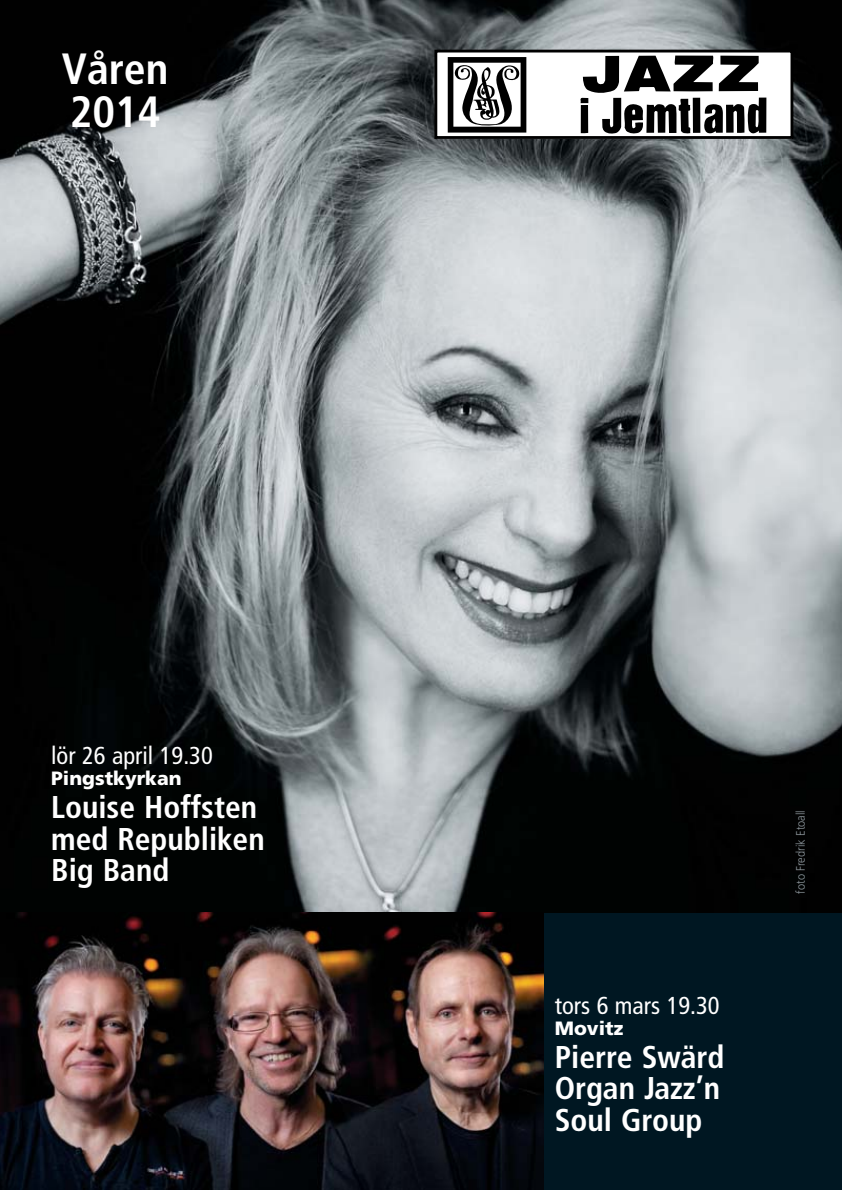
<style>
.page{position:relative;width:842px;height:1190px;background:#001722}
.page>*{position:absolute;margin:0;border:0;box-sizing:border-box;transform-origin:0 0}
.t1{font:700 condensed 43.75px/43.8px "Frutiger";color:#fff}
.t2{font:700 condensed 31.5px/31.5px "Frutiger";color:#fff}
.t3{font:condensed 24.5px "Frutiger";color:#fff}
.t4{font:900 19.25px "Frutiger";color:#fff}
.t5{font:300 12.25px "Frutiger";color:#8e979d;scale:.9 1}
</style>
<div class="page">
<img style="left:0;top:0;width:842px;height:912px">
<svg style="left:434px;top:50px;width:359px;height:89px;background:#979797"></svg>
<img style="left:0;top:913px;width:543px;height:277px">
<h1 class="t1" style="left:62px;top:50px;width:108px">Våren<br>2014</h1>
<p class="t3" style="left:51px;top:746px;width:163px">lör 26 april 19.30</p>
<p class="t4" style="left:51px;top:770px;width:132px">Pingstkyrkan</p>
<p class="t2" style="left:51px;top:794px;width:215px">Louise Hoffsten med Republiken<br>Big Band</p>
<p class="t3" style="left:555px;top:996px;width:166px">tors 6 mars 19.30</p>
<p class="t4" style="left:555px;top:1020px;width:70px">Movitz</p>
<p class="t2" style="left:555px;top:1044px;width:171px">Pierre Swärd<br>Organ Jazz’n<br>Soul Group</p>
<p class="t5" style="left:795px;top:894px;width:94px;rotate:-90deg">foto Fredrik Etoall</p>
</div>
